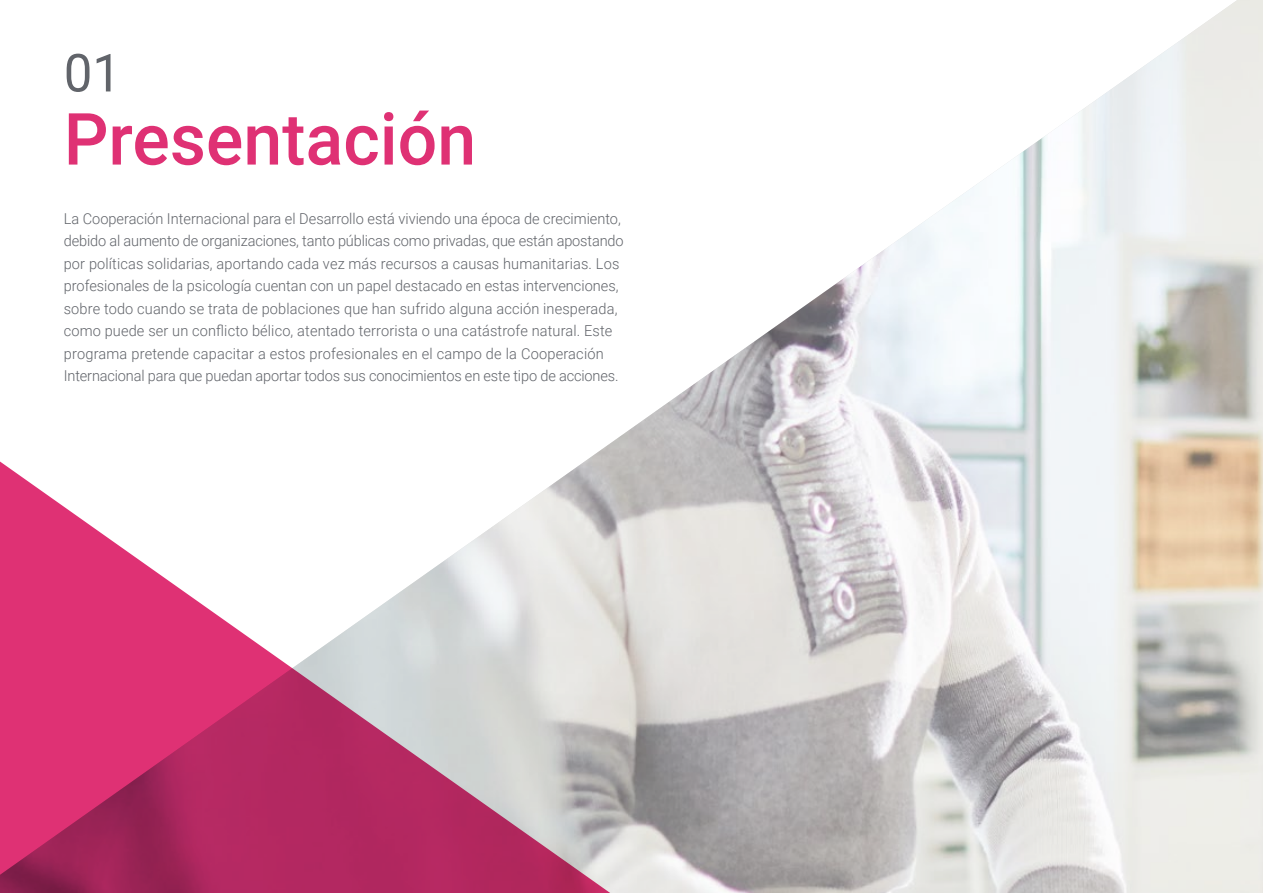
<style>
.page{position:relative;width:1263px;height:893px;background:#fff}
.page>*{position:absolute;margin:0;border:0;box-sizing:border-box;transform-origin:0 0}
.t1{font:500 72px "Roboto";color:#df3174}
.t2{font:52.5px "Roboto";color:#61646a}
.t3{font:300 15px/22.5px "Roboto";color:#61646a}
</style>
<div class="page">
<img style="left:607px;top:0;width:656px;height:893px">
<svg style="left:0;top:446px;width:640px;height:447px"></svg>
<h2 class="t2" style="left:64px;top:36px;width:59px">01</h2>
<h1 class="t1" style="left:64px;top:89px;width:414px">Presentación</h1>
<p class="t3" style="left:64px;top:207px;width:561px">La Cooperación Internacional para el Desarrollo está viviendo una época de crecimiento, debido al aumento de organizaciones, tanto públicas como privadas, que están apostando por políticas solidarias, aportando cada vez más recursos a causas humanitarias. Los profesionales de la psicología cuentan con un papel destacado en estas intervenciones, sobre todo cuando se trata de poblaciones que han sufrido alguna acción inesperada, como puede ser un conflicto bélico, atentado terrorista o una catástrofe natural. Este programa pretende capacitar a estos profesionales en el campo de la Cooperación Internacional para que puedan aportar todos sus conocimientos en este tipo de acciones.</p>
</div>
